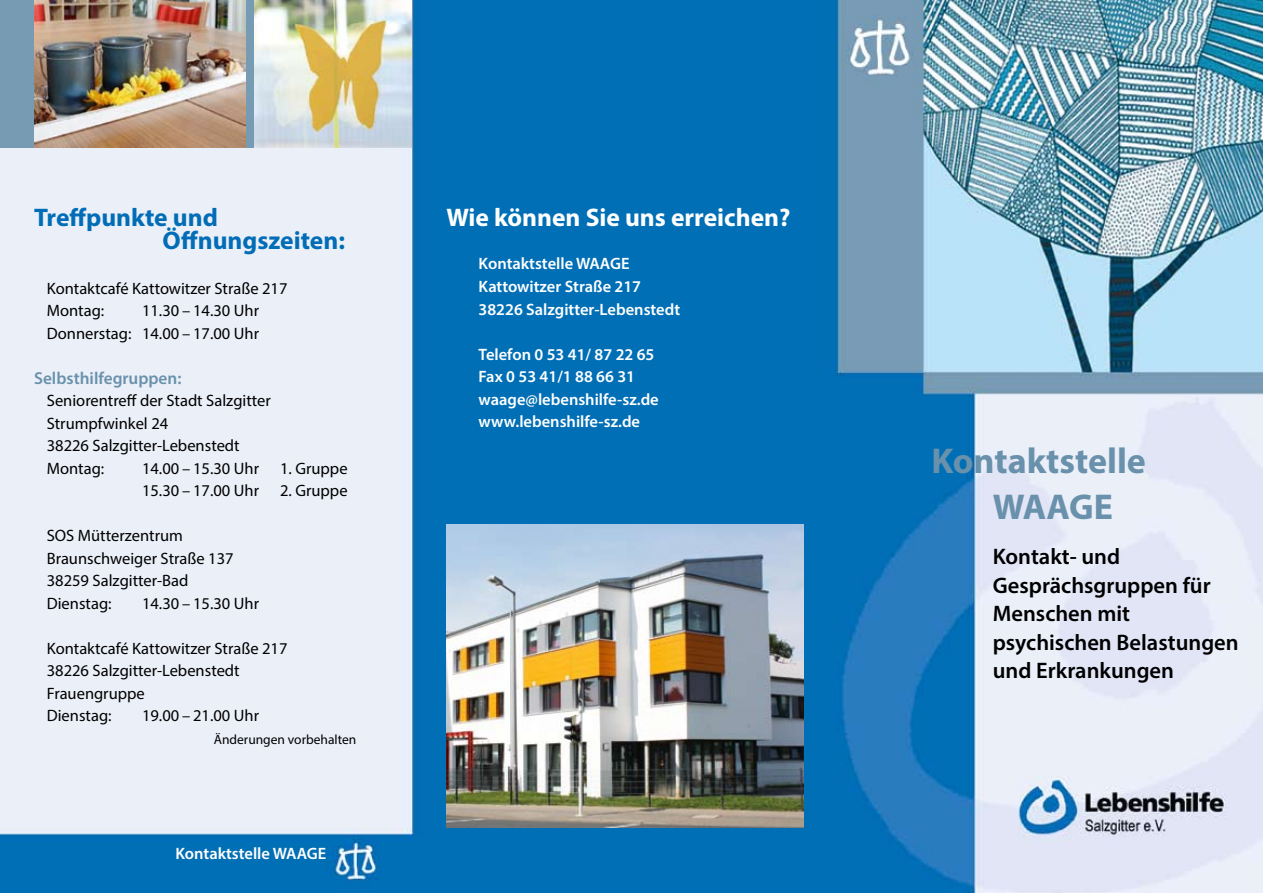
<style>
.page{position:relative;width:1263px;height:893px;background:#fff}
.page>*{position:absolute;margin:0;border:0;box-sizing:border-box;transform-origin:0 0}
.t1{font:700 36px "Myriad Pro";color:#6991ac}
.t2{font:700 25.5px/22.5px "Myriad Pro";color:#006db6}
.t3{font:700 25.5px "Myriad Pro";color:#fff}
.t4{font:600 22.5px/28.5px "Myriad Pro";color:#000}
.t5{font:600 17.25px "Myriad Pro";color:#6991ac}
.t6{font:16.5px/22.5px "Myriad Pro";color:#000}
.t7{font:600 16.5px/22.5px "Myriad Pro";color:#fff}
.t8{font:13.5px "Myriad Pro";color:#000}
</style>
<div class="page">
<img style="left:0;top:0;width:1263px;height:893px">
<img style="left:446px;top:525px;width:358px;height:303px">
<div style="left:244px;top:0;width:11px;height:147px;background:#789bb4"></div>
<div style="left:0;top:0;width:34px;height:147px;background:#789bb4"></div>
<img style="left:255px;top:0;width:156px;height:147px">
<img style="left:34px;top:0;width:212px;height:147px">
<h2 class="t2" style="left:163px;top:205px;width:184px;text-indent:-129px">Treffpunkte und<br>Öffnungszeiten:</h2>
<p class="t6" style="left:47px;top:277px;width:242px">Kontaktcafé Kattowitzer Straße 217<br>Montag:</p>
<p class="t6" style="left:47px;top:299px;width:214px;text-align:right">11.30 – 14.30 Uhr<br>Donnerstag: 14.00 – 17.00 Uhr</p>
<p class="t5" style="left:34px;top:367px;width:149px">Selbsthilfegruppen:</p>
<p class="t6" style="left:47px;top:389px;width:226px">Seniorentreff der Stadt Salzgitter<br>Strumpfwinkel 24<br>38226 Salzgitter-Lebenstedt<br>Montag:</p>
<p class="t6" style="left:142px;top:457px;width:119px">14.00 – 15.30 Uhr</p>
<p class="t6" style="left:280px;top:457px;width:69px">1. Gruppe</p>
<p class="t6" style="left:142px;top:479px;width:119px">15.30 – 17.00 Uhr</p>
<p class="t6" style="left:280px;top:479px;width:69px">2. Gruppe</p>
<p class="t6" style="left:47px;top:524px;width:188px">SOS Mütterzentrum<br>Braunschweiger Straße 137<br>38259 Salzgitter-Bad<br>Dienstag:</p>
<p class="t6" style="left:142px;top:592px;width:119px">14.30 – 15.30 Uhr</p>
<p class="t6" style="left:47px;top:637px;width:242px">Kontaktcafé Kattowitzer Straße 217<br>38226 Salzgitter-Lebenstedt<br>Frauengruppe<br>Dienstag:</p>
<p class="t6" style="left:142px;top:704px;width:119px">19.00 – 21.00 Uhr</p>
<p class="t8" style="left:214px;top:731px;width:144px">Änderungen vorbehalten</p>
<p class="t7" style="left:175px;top:841px;width:152px">Kontaktstelle WAAGE</p>
<h2 class="t3" style="left:446px;top:201px;width:345px">Wie können Sie uns erreichen?</h2>
<p class="t7" style="left:479px;top:252px;width:203px">Kontaktstelle WAAGE<br>Kattowitzer Straße 217<br>38226 Salzgitter-Lebenstedt</p>
<p class="t7" style="left:479px;top:342px;width:182px">Telefon 0 53 41/ 87 22 65<br>Fax 0 53 41/1 88 66 31 waage@lebenshilfe-sz.de www.lebenshilfe-sz.de</p>
<h1 class="t1" style="left:931px;top:438px;width:216px">Kontaktstelle</h1>
<h1 class="t1" style="left:993px;top:483px;width:122px">WAAGE</h1>
<h3 class="t4" style="left:993px;top:542px;width:247px">Kontakt- und<br>Gesprächsgruppen für<br>Menschen mit psychischen Belastungen und Erkrankungen</h3>
</div>
